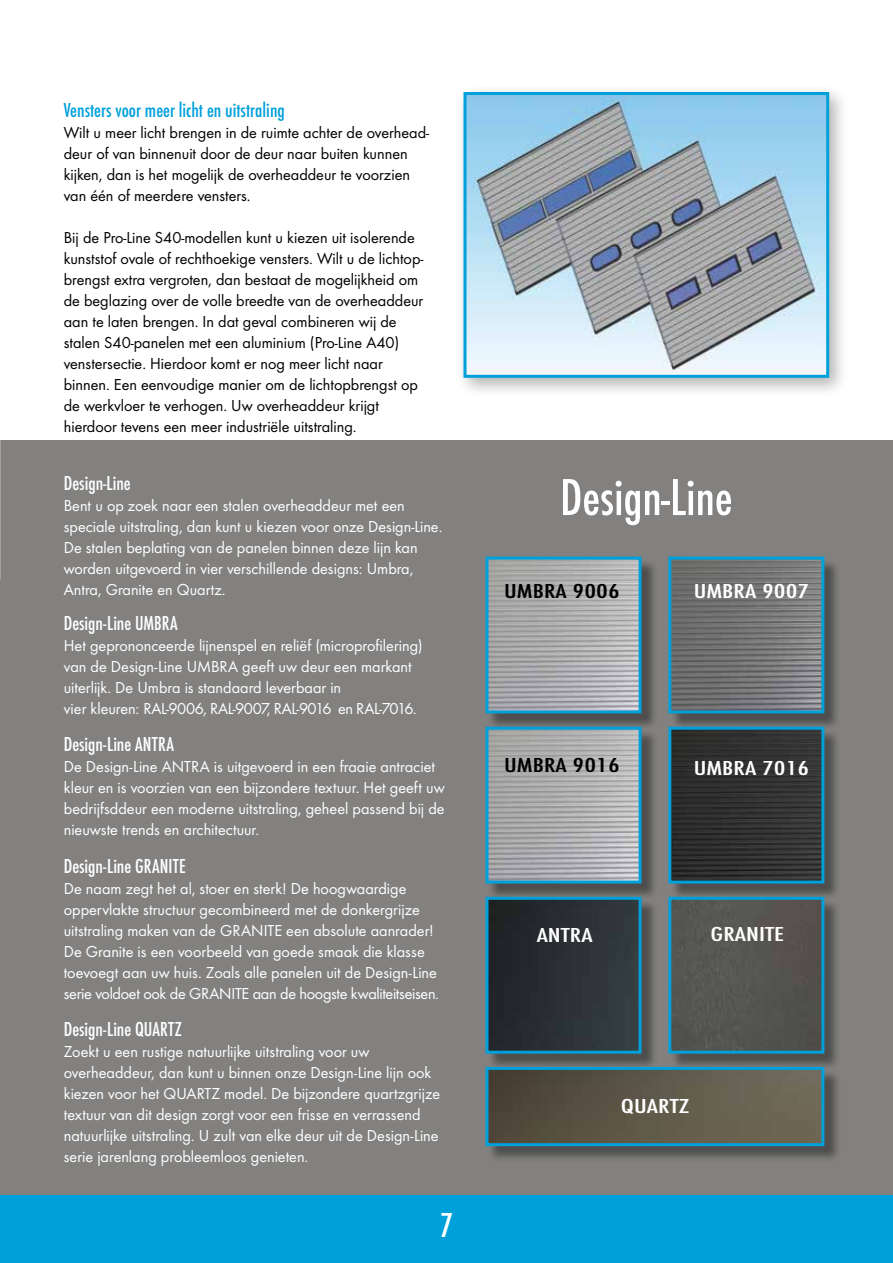
<style>
.page{position:relative;width:893px;height:1263px;background:#fff}
.page>*{position:absolute;margin:0;border:0;box-sizing:border-box;transform-origin:0 0}
.t1{font:500 54px "Futura Con";color:#fff}
.t2{font:500 36px "Futura Con";color:#fff}
.t3{font:500 21px "Futura Con";color:#fff}
.t4{font:500 21px "Futura Con";color:#fff;scale:1.48 1}
.t5{font:500 21px "Futura Con";color:#00a0da}
.t6{font:500 21px "Futura Con";color:#000;scale:1.48 1}
.t7{font:16.5px/21px "Futura Boo";color:#fff}
.t8{font:16.5px/21px "Futura Boo";color:#000}
</style>
<div class="page">
<div style="left:0;top:441px;width:893px;height:822px;background:#828180"></div>
<div style="left:0;top:1195px;width:893px;height:68px;background:#00a0da"></div>
<div style="left:455px;top:84px;width:394px;height:314px;background:#000;opacity:.3"></div>
<img style="left:467px;top:96px;width:358px;height:278px">
<div style="left:463px;top:92px;width:366px;height:286px;border:3px solid #00a0da"></div>
<img style="left:0;top:0;width:1px;height:579px">
<div style="left:488px;top:559px;width:170px;height:171px;background:#000;opacity:.4"></div>
<img style="left:489px;top:561px;width:149px;height:148px">
<div style="left:485px;top:557px;width:157px;height:156px;border:3px solid #00a0da"></div>
<div style="left:670px;top:559px;width:171px;height:171px;background:#000;opacity:.4"></div>
<img style="left:672px;top:561px;width:148px;height:148px">
<div style="left:668px;top:557px;width:156px;height:156px;border:3px solid #00a0da"></div>
<div style="left:488px;top:729px;width:170px;height:171px;background:#000;opacity:.4"></div>
<img style="left:489px;top:731px;width:149px;height:148px">
<div style="left:485px;top:727px;width:157px;height:156px;border:3px solid #00a0da"></div>
<div style="left:670px;top:729px;width:171px;height:171px;background:#000;opacity:.4"></div>
<img style="left:672px;top:731px;width:148px;height:148px">
<div style="left:668px;top:727px;width:156px;height:156px;border:3px solid #00a0da"></div>
<div style="left:488px;top:899px;width:170px;height:171px;background:#000;opacity:.4"></div>
<img style="left:489px;top:901px;width:149px;height:149px">
<div style="left:485px;top:897px;width:157px;height:157px;border:3px solid #00a0da"></div>
<div style="left:670px;top:899px;width:171px;height:171px;background:#000;opacity:.4"></div>
<div style="left:672px;top:901px;width:148px;height:149px;background:#555550"></div>
<div style="left:668px;top:897px;width:156px;height:157px;border:3px solid #00a0da"></div>
<div style="left:488px;top:1069px;width:353px;height:93px;background:#000;opacity:.4"></div>
<img style="left:489px;top:1071px;width:331px;height:71px">
<div style="left:485px;top:1067px;width:339px;height:79px;border:3px solid #00a0da"></div>
<p class="t5" style="left:64px;top:98px;width:223px">Vensters voor meer licht en uitstraling</p>
<p class="t8" style="left:64px;top:122px;width:367px">Wilt u meer licht brengen in de ruimte achter de overhead&shy;deur of van binnenuit door de deur naar buiten kunnen kijken, dan is het mogelijk de overheaddeur te voorzien van één of meerdere vensters.</p>
<p class="t8" style="left:64px;top:227px;width:361px">Bij de Pro-Line S40-modellen kunt u kiezen uit isolerende kunststof ovale of rechthoekige vensters. Wilt u de lichtop&shy;brengst extra vergroten, dan bestaat de mogelijkheid om de beglazing over de volle breedte van de overheaddeur aan te laten brengen. In dat geval combineren wij de stalen S40-panelen met een aluminium (Pro-Line A40) venstersectie. Hierdoor komt er nog meer licht naar binnen. Een eenvoudige manier om de lichtopbrengst op de werkvloer te verhogen. Uw overheaddeur krijgt hierdoor tevens een meer industriële uitstraling.</p>
<p class="t3" style="left:64px;top:472px;width:68px">Design-Line</p>
<p class="t7" style="left:64px;top:495px;width:380px">Bent u op zoek naar een stalen overheaddeur met een speciale uitstraling, dan kunt u kiezen voor onze Design-Line.<br>De stalen beplating van de panelen binnen deze lijn kan worden uitgevoerd in vier verschillende designs: Umbra, Antra, Granite en Quartz.</p>
<p class="t3" style="left:64px;top:611px;width:115px">Design-Line UMBRA</p>
<p class="t7" style="left:64px;top:635px;width:360px">Het geprononceerde lijnenspel en reliëf (microprofilering) van de Design-Line UMBRA geeft uw deur een markant uiterlijk. De Umbra is standaard leverbaar in<br>vier kleuren: RAL-9006, RAL-9007, RAL-9016 en RAL-7016.</p>
<p class="t3" style="left:64px;top:733px;width:112px">Design-Line ANTRA</p>
<p class="t7" style="left:64px;top:756px;width:382px">De Design-Line ANTRA is uitgevoerd in een fraaie antraciet kleur en is voorzien van een bijzondere textuur. Het geeft uw bedrijfsddeur een moderne uitstraling, geheel passend bij de nieuwste trends en architectuur.</p>
<p class="t3" style="left:64px;top:854px;width:124px">Design-Line GRANITE</p>
<p class="t7" style="left:64px;top:878px;width:377px">De naam zegt het al, stoer en sterk! De hoogwaardige oppervlakte structuur gecombineerd met de donkergrijze uitstraling maken van de GRANITE een absolute aanrader!<br>De Granite is een voorbeeld van goede smaak die klasse toevoegt aan uw huis. Zoals alle panelen uit de Design-Line serie voldoet ook de GRANITE aan de hoogste kwaliteitseisen.</p>
<p class="t3" style="left:64px;top:1018px;width:120px">Design-Line QUARTZ</p>
<p class="t7" style="left:64px;top:1041px;width:378px">Zoekt u een rustige natuurlijke uitstraling voor uw overheaddeur, dan kunt u binnen onze Design-Line lijn ook kiezen voor het QUARTZ model. De bijzondere quartzgrijze textuur van dit design zorgt voor een frisse en verrassend natuurlijke uitstraling. U zult van elke deur uit de Design-Line serie jarenlang probleemloos genieten.</p>
<h2 class="t2" style="left:440px;top:1205px;width:15px">7</h2>
<h1 class="t1" style="left:560px;top:467px;width:174px">Design-Line</h1>
<p class="t6" style="left:504px;top:580px;width:80px">UMBRA 9006</p>
<p class="t4" style="left:694px;top:580px;width:80px">UMBRA 9007</p>
<p class="t6" style="left:504px;top:753px;width:80px">UMBRA 9016</p>
<p class="t4" style="left:694px;top:757px;width:80px">UMBRA 7016</p>
<p class="t4" style="left:537px;top:923px;width:39px">ANTRA</p>
<p class="t4" style="left:710px;top:923px;width:51px">GRANITE</p>
<p class="t4" style="left:621px;top:1094px;width:48px">QUARTZ</p>
</div>
